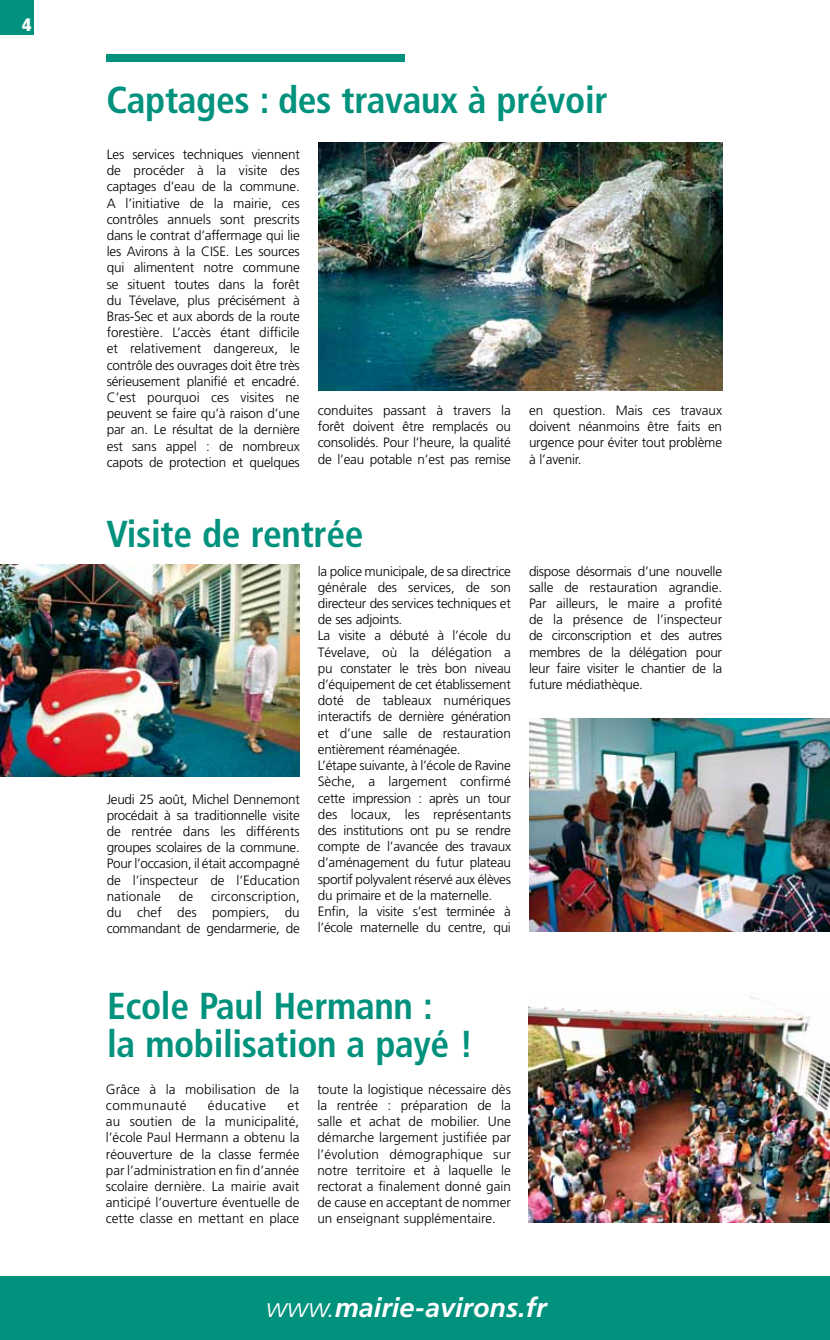
<style>
.page{position:relative;width:830px;height:1340px;background:#fff}
.page>*{position:absolute;margin:0;border:0;box-sizing:border-box;transform-origin:0 0}
.t1{font:700 condensed 37.5px/37.5px "Frutiger";letter-spacing:-.01em;color:#00927d}
.t2{font:italic 700 27px "Frutiger";color:#fff}
.t3{font:900 condensed 18px "Frutiger";color:#fff}
.t4{font:300 13.5px/16.2px "Frutiger";letter-spacing:-.02em;color:#000;text-align:justify}
.t5{font:300 13.5px/16.2px "Frutiger";letter-spacing:.005em;color:#000}
.t6{font:300 13.5px "Frutiger";letter-spacing:.035em;color:#000}
.s1{font-weight:300}
</style>
<div class="page">
<div style="left:0;top:0;width:34px;height:34px;background:#00927d"></div>
<div style="left:106px;top:54px;width:298px;height:7px;background:#00927d"></div>
<div style="left:0;top:1276px;width:829px;height:63px;background:#00927d"></div>
<img style="left:318px;top:142px;width:403px;height:249px">
<img style="left:0;top:564px;width:300px;height:212px">
<img style="left:529px;top:719px;width:300px;height:212px">
<img style="left:528px;top:992px;width:301px;height:230px">
<h3 class="t3" style="left:22px;top:14px;width:11px">4</h3>
<h1 class="t1" style="left:106px;top:81px;width:502px">Captages : des travaux à prévoir</h1>
<p class="t4" style="left:107px;top:146px;width:195px">Les services techniques viennent de procéder à la visite des captages d’eau de la commune.<br>A l’initiative de la mairie, ces contrôles annuels sont prescrits dans le contrat d’affermage qui lie les Avirons à la CISE. Les sources qui alimentent notre commune se situent toutes dans la forêt du Tévelave, plus précisément à Bras-Sec et aux abords de la route forestière. L’accès étant difficile et relativement dangereux, le contrôle des ouvrages doit être très sérieusement planifié et encadré.<br>C’est pourquoi ces visites ne peuvent se faire qu’à raison d’une par an. Le résultat de la dernière est sans appel : de nombreux capots de protection et quelques</p>
<p class="t4" style="left:318px;top:402px;width:194px">conduites passant à travers la forêt doivent être remplacés ou consolidés. Pour l’heure, la qualité de l’eau potable n’est pas remise</p>
<p class="t4" style="left:528px;top:402px;width:194px">en question. Mais ces travaux doivent néanmoins être faits en urgence pour éviter tout problème à l’avenir.</p>
<h1 class="t1" style="left:106px;top:516px;width:258px">Visite de rentrée</h1>
<p class="t4" style="left:107px;top:791px;width:195px">Jeudi 25 août, Michel Dennemont procédait à sa traditionnelle visite de rentrée dans les différents groupes scolaires de la commune.<br>Pour l’occasion, il était accompagné de l’inspecteur de l’Education nationale</p>
<p class="t4" style="left:179px;top:888px;width:16px">de</p>
<p class="t4" style="left:107px;top:888px;width:195px;text-indent:104px">circonscription, du chef des pompiers, du commandant de gendarmerie, de</p>
<p class="t4" style="left:318px;top:563px;width:195px;text-align:left">la police municipale, de sa directrice générale des services, de son directeur des services techniques et de ses adjoints.<br>La visite a débuté à l’école du<br>Tévelave, où la délégation a pu constater le très bon niveau d’équipement de cet établissement doté de tableaux numériques interactifs de dernière génération et d’une salle de restauration entièrement réaménagée.<br>L’étape suivante, à l’école de Ravine<br>Sèche, a largement confirmé cette impression : après un tour des locaux, les représentants des institutions ont pu se rendre compte de l’avancée des travaux d’aménagement du futur plateau sportif polyvalent réservé aux élèves du primaire et de la maternelle.<br>Enfin, la visite s’est terminée à l’école maternelle du centre, qui</p>
<p class="t4" style="left:528px;top:563px;width:195px">dispose désormais d’une nouvelle salle de restauration agrandie.<br>Par ailleurs, le maire a profité de la présence de l’inspecteur de circonscription et des autres membres de la délégation pour leur faire visiter le chantier de la future médiathèque.</p>
<h1 class="t1" style="left:107px;top:987px;width:367px">Ecole Paul Hermann :<br>la mobilisation a payé !</h1>
<p class="t5" style="left:106px;top:1081px;width:195px">Grâce à la mobilisation de la communauté</p>
<p class="t6" style="left:208px;top:1097px;width:60px">éducative</p>
<p class="t4" style="left:106px;top:1097px;width:195px;text-indent:182px">et au soutien de la municipalité, l’école Paul Hermann a obtenu la réouverture de la classe fermée par l’administration en fin d’année scolaire dernière. La mairie avait anticipé l’ouverture éventuelle de cette classe en mettant en place</p>
<p class="t4" style="left:317px;top:1081px;width:195px">toute la logistique nécessaire dès la rentrée : préparation de la salle et achat de mobilier. Une démarche largement justifiée par l’évolution démographique sur notre territoire et à laquelle le rectorat a finalement donné gain de cause en acceptant de nommer un enseignant supplémentaire.</p>
<h2 class="t2" style="left:266px;top:1291px;width:282px"><span class="s1">www.</span>mairie-avirons.fr</h2>
</div>
